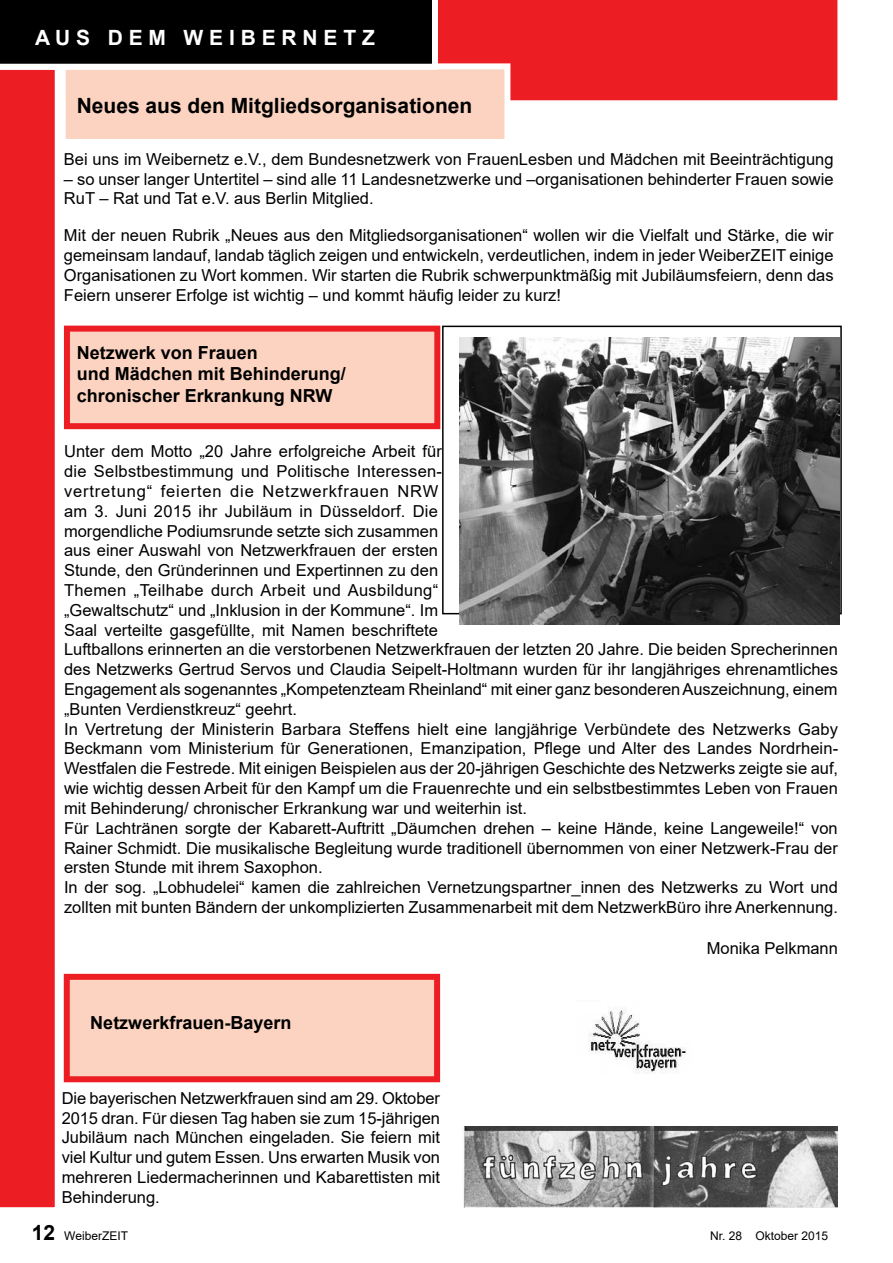
<style>
.page{position:relative;width:893px;height:1263px;background:#fff}
.page>*{position:absolute;margin:0;border:0;box-sizing:border-box;transform-origin:0 0}
.t1{font:700 21px "Arial";color:#000}
.t2{font:700 21px "Arial";color:#fff}
.t3{font:700 18px/21.6px "Arial";color:#000}
.t4{font:16.5px/19.8px "Arial";color:#000;text-align:justify}
.t5{font:12px "Arial";color:#000}
.s1{font-weight:700;font-size:21px}
</style>
<div class="page">
<div style="left:438px;top:0;width:400px;height:101px;background:#ed1d24"></div>
<svg style="left:0;top:70px;width:64px;height:1138px;background:#ef393f"></svg>
<div style="left:442px;top:326px;width:400px;height:288px;border:2px solid #000"></div>
<div style="left:64px;top:326px;width:376px;height:103px;background:#fcd3c1;border:6px solid #ed1d24"></div>
<img style="left:459px;top:338px;width:381px;height:287px">
<div style="left:60px;top:63px;width:450px;height:82px;background:#fcd3c1;border:6px solid #fff"></div>
<div style="left:64px;top:974px;width:376px;height:108px;background:#fcd3c1;border:6px solid #ed1d24"></div>
<img style="left:589px;top:1007px;width:97px;height:66px">
<img style="left:463px;top:1126px;width:375px;height:82px">
<svg style="left:0;top:0;width:438px;height:70px;background:#191919"></svg>
<p class="t2" style="left:35px;top:23px;width:341px">A U S D E M W E I B E R N E T Z</p>
<h1 class="t1" style="left:77px;top:90px;width:397px">Neues aus den Mitgliedsorganisationen</h1>
<p class="t4" style="left:64px;top:149px;width:771px">Bei uns im Weibernetz e.V., dem Bundesnetzwerk von FrauenLesben und Mädchen mit Beeinträchtigung</p>
<p class="t4" style="left:64px;top:169px;width:771px">– so unser langer Untertitel – sind alle 11 Landesnetzwerke und –organisationen behinderter Frauen sowie<br>RuT – Rat und Tat e.V. aus Berlin Mitglied.</p>
<p class="t4" style="left:64px;top:225px;width:771px">Mit der neuen Rubrik „Neues aus den Mitgliedsorganisationen“ wollen wir die Vielfalt und Stärke, die wir gemeinsam landauf, landab täglich zeigen und entwickeln, verdeutlichen, indem in jeder WeiberZEIT einige Organisationen zu Wort kommen. Wir starten die Rubrik schwerpunktmäßig mit Jubiläumsfeiern, denn das Feiern unserer Erfolge ist wichtig – und kommt häufig leider zu kurz!</p>
<h2 class="t3" style="left:77px;top:342px;width:271px">Netzwerk von Frauen<br>und Mädchen mit Behinderung/ chronischer Erkrankung NRW</h2>
<p class="t4" style="left:64px;top:442px;width:775px;text-align:left">Unter dem Motto „20 Jahre erfolgreiche Arbeit für<br>die Selbstbestimmung und Politische Interessen-<br>vertretung“ feierten die Netzwerkfrauen NRW<br>am 3. Juni 2015 ihr Jubiläum in Düsseldorf. Die<br>morgendliche Podiumsrunde setzte sich zusammen<br>aus einer Auswahl von Netzwerkfrauen der ersten<br>Stunde, den Gründerinnen und Expertinnen zu den<br>Themen „Teilhabe durch Arbeit und Ausbildung“<br>„Gewaltschutz“ und „Inklusion in der Kommune“. Im<br>Saal verteilte gasgefüllte, mit Namen beschriftete<br>Luftballons erinnerten an die verstorbenen Netzwerkfrauen der letzten 20 Jahre. Die beiden Sprecherinnen des Netzwerks Gertrud Servos und Claudia Seipelt-Holtmann wurden für ihr langjähriges ehrenamtliches Engagement als sogenanntes „Kompetenzteam Rheinland“ mit einer ganz besonderen Auszeichnung, einem „Bunten Verdienstkreuz“ geehrt.</p>
<p class="t4" style="left:64px;top:719px;width:776px">In Vertretung der Ministerin Barbara Steffens hielt eine langjährige Verbündete des Netzwerks Gaby Beckmann vom Ministerium für Generationen, Emanzipation, Pflege und Alter des Landes Nordrhein-Westfalen die Festrede. Mit einigen Beispielen aus der 20-jährigen Geschichte des Netzwerks zeigte sie auf, wie wichtig dessen Arbeit für den Kampf um die Frauenrechte und ein selbstbestimmtes Leben von Frauen mit Behinderung/ chronischer Erkrankung war und weiterhin ist.</p>
<p class="t4" style="left:64px;top:818px;width:775px">Für Lachtränen sorgte der Kabarett-Auftritt „Däumchen drehen – keine Hände, keine Langeweile!“ von Rainer Schmidt. Die musikalische Begleitung wurde traditionell übernommen von einer Netzwerk-Frau der ersten Stunde mit ihrem Saxophon.</p>
<p class="t4" style="left:64px;top:877px;width:775px">In der sog. „Lobhudelei“ kamen die zahlreichen Vernetzungspartner_innen des Netzwerks zu Wort und zollten mit bunten Bändern der unkomplizierten Zusammenarbeit mit dem NetzwerkBüro ihre Anerkennung.</p>
<p class="t4" style="left:707px;top:938px;width:133px">Monika Pelkmann</p>
<h2 class="t3" style="left:90px;top:1012px;width:203px">Netzwerkfrauen-Bayern</h2>
<p class="t4" style="left:62px;top:1088px;width:380px">Die bayerischen Netzwerkfrauen sind am 29. Oktober 2015 dran. Für diesen Tag haben sie zum 15-jährigen Jubiläum nach München eingeladen. Sie feiern mit viel Kultur und gutem Essen. Uns erwarten Musik von mehreren Liedermacherinnen und Kabarettisten mit Behinderung.</p>
<p class="t5" style="left:32px;top:1227px;width:98px"><span class="s1">12</span> WeiberZEIT</p>
<p class="t5" style="left:710px;top:1227px;width:120px">Nr. 28 Oktober 2015</p>
</div>
